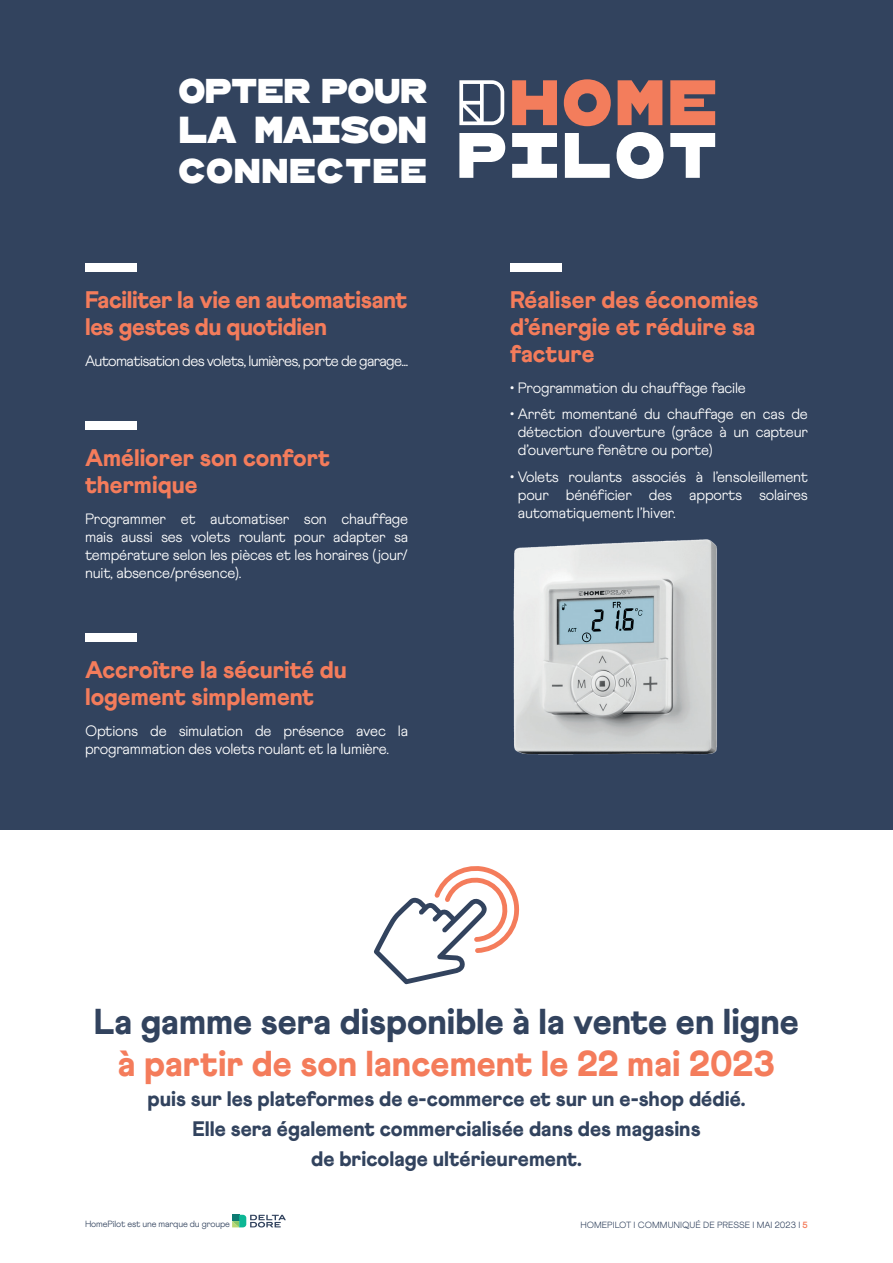
<style>
.page{position:relative;width:893px;height:1263px;background:#fff}
.page>*{position:absolute;margin:0;border:0;box-sizing:border-box;transform-origin:0 0}
.t1{font:900 36px "Athletics";color:#32435e}
.t2{font:900 36px "Athletics";color:#f47c5b}
.t3{font:30.9px "HWT Konop 8 Line";letter-spacing:-.075em;color:#fff}
.t4{font:28.35px "HWT Konop 8 Line";letter-spacing:-.075em;color:#fff}
.t5{font:28.35px "HWT Konop 8 Line";letter-spacing:-.025em;color:#fff}
.t6{font:900 24px/27px "Athletics";color:#f47c5b}
.t7{font:900 21px/30px "Athletics";color:#32435e;text-align:center}
.t8{font:300 15px/18px "Athletics";letter-spacing:-.015em;color:#fff;text-align:justify}
.t9{font:300 15px "Athletics";letter-spacing:-.045em;color:#fff}
.t10{font:300 9px "Athletics";letter-spacing:-.015em;color:#32435e}
.s1{font-weight:700;color:#f47c5b}
</style>
<div class="page">
<div style="left:0;top:0;width:893px;height:829px;background:#32435e"></div>
<svg style="left:512px;top:80px;width:45px;height:45px"></svg>
<svg style="left:564px;top:79px;width:47px;height:47px"></svg>
<svg style="left:618px;top:80px;width:44px;height:45px"></svg>
<svg style="left:670px;top:80px;width:45px;height:45px"></svg>
<svg style="left:459px;top:133px;width:46px;height:45px"></svg>
<svg style="left:512px;top:133px;width:45px;height:45px"></svg>
<svg style="left:565px;top:133px;width:45px;height:45px"></svg>
<svg style="left:617px;top:132px;width:46px;height:47px"></svg>
<svg style="left:670px;top:133px;width:45px;height:45px"></svg>
<svg style="left:459px;top:80px;width:45px;height:45px"></svg>
<div style="left:85px;top:264px;width:51px;height:8px;background:#fff"></div>
<div style="left:510px;top:264px;width:51px;height:8px;background:#fff"></div>
<div style="left:85px;top:422px;width:51px;height:8px;background:#fff"></div>
<div style="left:85px;top:634px;width:51px;height:8px;background:#fff"></div>
<svg style="left:374px;top:866px;width:146px;height:118px"></svg>
<img style="left:513px;top:539px;width:204px;height:216px">
<svg style="left:232px;top:1215px;width:54px;height:12px"></svg>
<h3 class="t4" style="left:178px;top:76px;width:251px">OPTER POUR</h3>
<h2 class="t3" style="left:178px;top:114px;width:251px">LA MAISON</h2>
<h3 class="t5" style="left:178px;top:156px;width:251px">CONNECTEE</h3>
<h3 class="t6" style="left:85px;top:287px;width:324px">Faciliter la vie en automatisant les gestes du quotidien</h3>
<p class="t9" style="left:85px;top:352px;width:325px">Automatisation des volets, lumières, porte de garage…</p>
<h3 class="t6" style="left:85px;top:445px;width:246px">Améliorer son confort thermique</h3>
<p class="t8" style="left:85px;top:510px;width:325px">Programmer et automatiser son chauffage mais aussi ses volets roulant pour adapter sa température selon les pièces et les horaires (jour/ nuit, absence/présence).</p>
<h3 class="t6" style="left:85px;top:656px;width:263px">Accroître la sécurité du logement simplement</h3>
<p class="t8" style="left:85px;top:722px;width:325px">Options de simulation de présence avec la programmation des volets roulant et la lumière.</p>
<h3 class="t6" style="left:510px;top:287px;width:249px">Réaliser des économies d’énergie et réduire sa facture</h3>
<p class="t8" style="left:510px;top:379px;width:237px">• Programmation du chauffage facile</p>
<p class="t8" style="left:518px;top:405px;width:292px;text-indent:-8px">• Arrêt momentané du chauffage en cas de détection d’ouverture (grâce à un capteur d’ouverture fenêtre ou porte)</p>
<p class="t8" style="left:518px;top:468px;width:292px;text-indent:-8px">• Volets roulants associés à l’ensoleillement pour bénéficier des apports solaires automatiquement l’hiver.</p>
<h1 class="t1" style="left:94px;top:999px;width:707px">La gamme sera disponible à la vente en ligne</h1>
<h1 class="t2" style="left:118px;top:1041px;width:659px">à partir de son lancement le 22 mai 2023</h1>
<h3 class="t7" style="left:148px;top:1084px;width:599px">puis sur les plateformes de e-commerce et sur un e-shop dédié.<br>Elle sera également commercialisée dans des magasins<br>de bricolage ultérieurement.</h3>
<p class="t10" style="left:85px;top:1219px;width:147px">HomePilot est une marque du groupe</p>
<p class="t10" style="left:580px;top:1219px;width:229px">HOMEPILOT I COMMUNIQUÉ DE PRESSE I MAI 2023 I <span class="s1">5</span></p>
</div>
